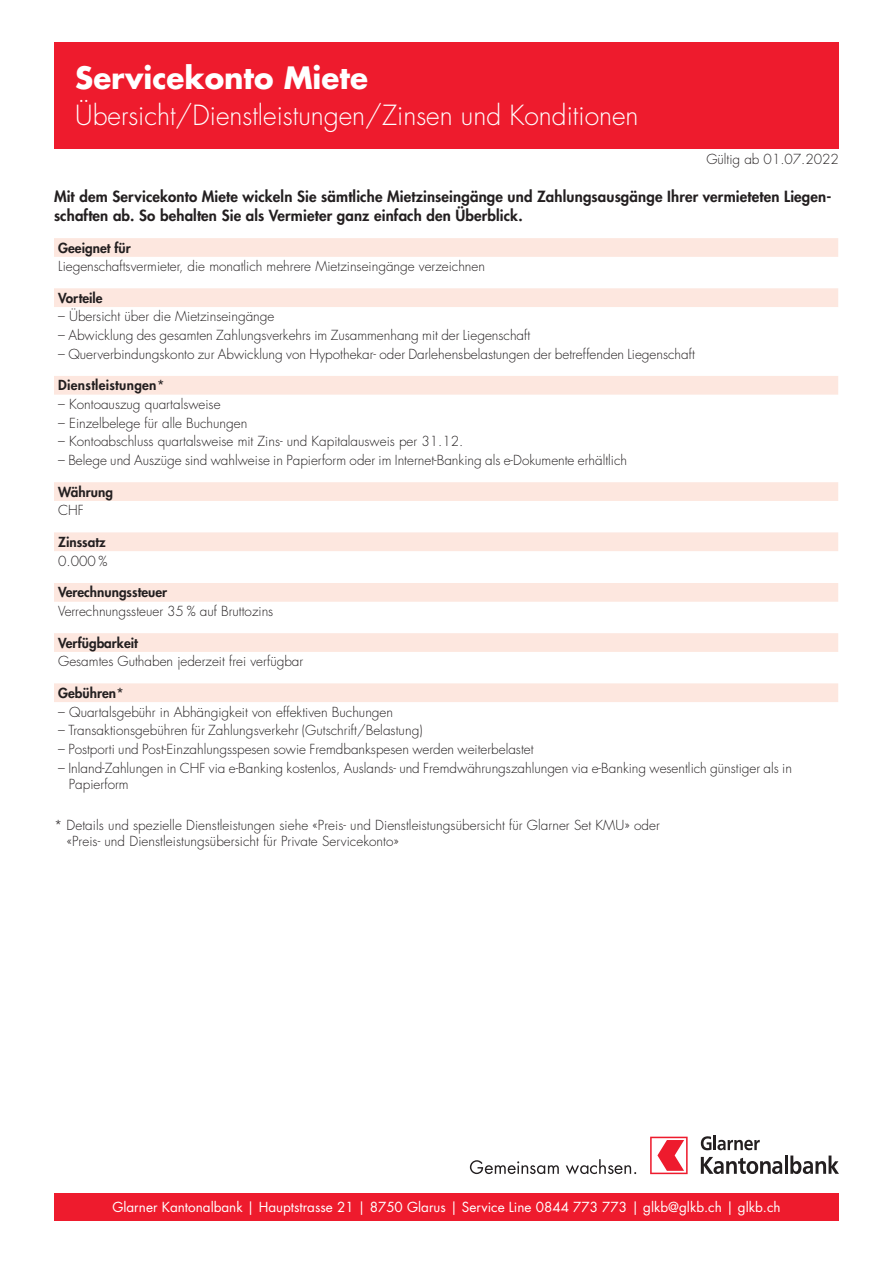
<style>
.page{position:relative;width:893px;height:1263px;background:#fff}
.page>*{position:absolute;margin:0;border:0;box-sizing:border-box;transform-origin:0 0}
.t1{font:700 30px "Futura Std";color:#fff}
.t2{font:300 27px "Futura Std";color:#fff}
.t3{font:800 15px/19.5px "Futura Std";letter-spacing:.01em;color:#231f20}
.t4{font:300 13.5px/16.2px "Futura Std";color:#231f20}
.t5{font:13.5px "Futura Std";color:#fff}
.t6{font:800 13.5px "Futura Std";color:#231f20}
.t7{font:800 13.5px "Futura Std";letter-spacing:.02em;color:#231f20}
.s1{font-weight:400}
</style>
<div class="page">
<div style="left:54px;top:1193px;width:785px;height:27px;background:#ee1b2d"></div>
<svg style="left:701px;top:1135px;width:59px;height:15px"></svg>
<svg style="left:701px;top:1157px;width:81px;height:17px"></svg>
<hr style="left:785px;top:1155px;width:3px;height:19px;background:#231f20">
<svg style="left:790px;top:1155px;width:49px;height:19px"></svg>
<svg style="left:650px;top:1137px;width:38px;height:37px"></svg>
<svg style="left:470px;top:1160px;width:89px;height:14px"></svg>
<svg style="left:566px;top:1159px;width:70px;height:15px"></svg>
<div style="left:54px;top:43px;width:785px;height:106px;background:#ee1b2d"></div>
<svg style="left:54px;top:238px;width:784px;height:464px"></svg>
<h1 class="t1" style="left:75px;top:57px;width:294px">Servicekonto Miete</h1>
<h2 class="t2" style="left:75px;top:98px;width:565px">Übersicht/Dienstleistungen/Zinsen und Konditionen</h2>
<p class="t4" style="left:706px;top:152px;width:134px">Gültig ab 01.07.2022</p>
<p class="t3" style="left:54px;top:186px;width:779px">Mit dem Servicekonto Miete wickeln Sie sämtliche Mietzinseingänge und Zahlungsausgänge Ihrer vermieteten Liegen&shy;schaften ab. So behalten Sie als Vermieter ganz einfach den Überblick.</p>
<p class="t6" style="left:58px;top:239px;width:74px">Geeignet für</p>
<p class="t4" style="left:58px;top:259px;width:428px">Liegenschaftsvermieter, die monatlich mehrere Mietzinseingänge verzeichnen</p>
<p class="t6" style="left:58px;top:289px;width:46px">Vorteile</p>
<p class="t4" style="left:58px;top:309px;width:218px">– Übersicht über die Mietzinseingänge</p>
<p class="t4" style="left:58px;top:327px;width:473px">– Abwicklung des gesamten Zahlungsverkehrs im Zusammenhang mit der Liegenschaft</p>
<p class="t4" style="left:58px;top:346px;width:638px">– Querverbindungskonto zur Abwicklung von Hypothekar- oder Darlehensbelastungen der betreffenden Liegenschaft</p>
<p class="t7" style="left:58px;top:377px;width:108px">Dienstleistungen<span class="s1">*</span></p>
<p class="t4" style="left:58px;top:396px;width:164px">– Kontoauszug quartalsweise</p>
<p class="t4" style="left:58px;top:415px;width:191px">– Einzelbelege für alle Buchungen</p>
<p class="t4" style="left:58px;top:434px;width:407px">– Kontoabschluss quartalsweise mit Zins- und Kapitalausweis per 31.12.</p>
<p class="t4" style="left:58px;top:453px;width:570px">– Belege und Auszüge sind wahlweise in Papierform oder im Internet-Banking als e-Dokumente erhältlich</p>
<p class="t6" style="left:58px;top:483px;width:56px">Währung</p>
<p class="t4" style="left:58px;top:503px;width:27px">CHF</p>
<p class="t6" style="left:58px;top:533px;width:49px">Zinssatz</p>
<p class="t4" style="left:58px;top:553px;width:51px">0.000 %</p>
<p class="t6" style="left:58px;top:584px;width:110px">Verechnungssteuer</p>
<p class="t4" style="left:58px;top:603px;width:217px">Verrechnungssteuer 35 % auf Bruttozins</p>
<p class="t6" style="left:58px;top:634px;width:81px">Verfügbarkeit</p>
<p class="t4" style="left:58px;top:654px;width:246px">Gesamtes Guthaben jederzeit frei verfügbar</p>
<p class="t6" style="left:58px;top:684px;width:67px">Gebühren<span class="s1">*</span></p>
<p class="t4" style="left:58px;top:704px;width:336px">– Quartalsgebühr in Abhängigkeit von effektiven Buchungen</p>
<p class="t4" style="left:58px;top:723px;width:366px">– Transaktionsgebühren für Zahlungsverkehr (Gutschrift/Belastung)</p>
<p class="t4" style="left:58px;top:741px;width:477px">– Postporti und Post-Einzahlungsspesen sowie Fremdbankspesen werden weiterbelastet</p>
<p class="t4" style="left:69px;top:760px;width:725px;text-indent:-11px">– Inland-Zahlungen in CHF via e-Banking kostenlos, Auslands- und Fremdwährungszahlungen via e-Banking wesentlich günstiger als in<br>Papierform</p>
<p class="t4" style="left:67px;top:817px;width:594px;text-indent:-13px">* Details und spezielle Dienstleistungen siehe «Preis- und Dienstleistungsübersicht für Glarner Set KMU» oder «Preis- und Dienstleistungsübersicht für Private Servicekonto»</p>
<p class="t5" style="left:112px;top:1198px;width:670px">Glarner Kantonalbank | Hauptstrasse 21 | 8750 Glarus | Service Line 0844 773 773 | glkb@glkb.ch | glkb.ch</p>
</div>
